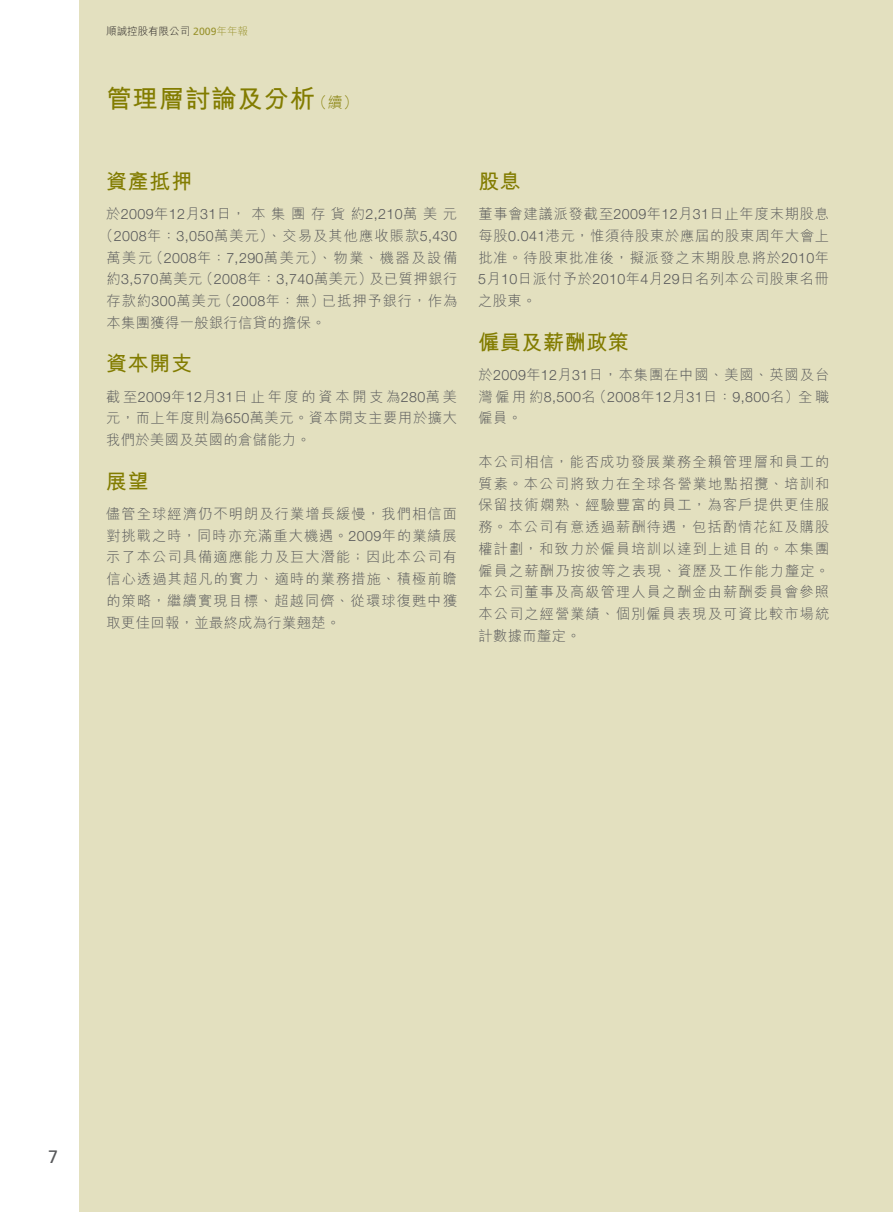
<style>
.page{position:relative;width:893px;height:1212px;background:#fff}
.page>*{position:absolute;margin:0;border:0;box-sizing:border-box;transform-origin:0 0}
.t1{font:700 25.5px "M Hei HK";letter-spacing:.03em;color:#827c00}
.t2{font:700 21px "M Hei HK";letter-spacing:.03em;color:#827c00}
.t3{font:18px "Frutiger LT Std";color:#57585a}
.t4{font:300 15px "M Hei HK";color:#827c00}
.t5{font:300 14.25px/21.8px "M Hei HK";letter-spacing:.07em;color:#57585a;text-align:justify}
.t6{font:300 14.25px/21.8px "M Hei HK";letter-spacing:.11em;color:#57585a;text-align:right}
.t7{font:300 14.25px "Helvetica Neue LT Std";letter-spacing:.03em;color:#57585a}
.t8{font:300 14.25px/21.8px "M Hei HK";letter-spacing:.03em;color:#57585a}
.t9{font:300 10.5px "M Hei HK";color:#231f20}
.s1{font-family:"Frutiger LT Std";font-weight:400;color:#9a9430}
.s2{color:#9a9430}
.s3{font-family:"Helvetica Neue LT Std"}
.s4{font-family:"M Hei HK"}
</style>
<div class="page">
<div style="left:79px;top:0;width:814px;height:1212px;background:#e3e0bf"></div>
<p class="t9" style="left:106px;top:24px;width:143px">順誠控股有限公司 <span class="s1">2009</span><span class="s2">年年報</span></p>
<h1 class="t1" style="left:106px;top:80px;width:210px">管理層討論及分析</h1>
<p class="t4" style="left:312px;top:92px;width:47px">（續(</p>
<h2 class="t2" style="left:106px;top:166px;width:87px">資產抵押</h2>
<p class="t6" style="left:99px;top:202px;width:360px">於<span class="s3">2009</span>年<span class="s3">12</span>月<span class="s3">31</span>日，本集團存貨約<span class="s3">2,210</span>萬美元（<span class="s3">2008</span>年：<span class="s3">3,050</span>萬美元）、交易及其他應收賬款<span class="s3">5,430</span>（<span class="s3">2008</span>年：<span class="s3">7,290</span>萬美元）、物業、機器及設備</p>
<p class="t5" style="left:106px;top:246px;width:47px">萬美元</p>
<p class="t7" style="left:106px;top:271px;width:97px"><span class="s4">約</span>3,570<span class="s4">萬美元</span></p>
<p class="t7" style="left:199px;top:271px;width:175px"><span class="s4">（</span>2008<span class="s4">年：</span>3,740<span class="s4">萬美元）</span></p>
<p class="t5" style="left:369px;top:268px;width:89px">及已質押銀行</p>
<p class="t8" style="left:106px;top:289px;width:221px">存款約<span class="s3">300</span>萬美元<br>本集團獲得一般銀行信貸的擔保。</p>
<h2 class="t2" style="left:106px;top:348px;width:87px">資本開支</h2>
<p class="t5" style="left:106px;top:385px;width:352px">截至<span class="s3">2009</span>年<span class="s3">12</span>月<span class="s3">31</span>日止年度的資本開支為<span class="s3">280</span>萬美元，而上年度則為<span class="s3">650</span>萬美元。資本開支主要用於擴大我們於美國及英國的倉儲能力。</p>
<h2 class="t2" style="left:106px;top:466px;width:44px">展望</h2>
<p class="t5" style="left:106px;top:502px;width:352px">儘管全球經濟仍不明朗及行業增長緩慢，我們相信面對挑戰之時，同時亦充滿重大機遇。<span class="s3">2009</span>年的業績展示了本公司具備適應能力及巨大潛能；因此本公司有信心透過其超凡的實力、適時的業務措施、積極前瞻的策略，繼續實現目標、超越同儕、從環球復甦中獲取更佳回報，並最終成為行業翹楚。</p>
<p class="t5" style="left:218px;top:289px;width:108px">（<span class="s3">2008</span>年：無）</p>
<p class="t5" style="left:322px;top:289px;width:137px">已抵押予銀行，作為</p>
<h2 class="t2" style="left:478px;top:166px;width:44px">股息</h2>
<p class="t5" style="left:478px;top:202px;width:352px">董事會建議派發截至<span class="s3">2009</span>年<span class="s3">12</span>月<span class="s3">31</span>日止年度末期股息每股<span class="s3">0.041</span>港元，惟須待股東於應屆的股東周年大會上批准。待股東批准後，擬派發之末期股息將於<span class="s3">2010</span>年月<span class="s3">5 10</span>日派付予於<span class="s3">2010</span>年 月<span class="s3">4 29</span>日名列本公司股東名冊之股東。</p>
<h2 class="t2" style="left:478px;top:327px;width:152px">僱員及薪酬政策</h2>
<p class="t5" style="left:478px;top:363px;width:352px">於<span class="s3">2009</span>年<span class="s3">12</span>月<span class="s3">31</span>日，本集團在中國、美國、英國及台</p>
<p class="t7" style="left:593px;top:388px;width:238px"><span class="s4">（</span>2008<span class="s4">年</span>12<span class="s4">月</span>31<span class="s4">日：</span>9,800<span class="s4">名）全職</span></p>
<p class="t5" style="left:478px;top:385px;width:119px">灣僱用約<span class="s3">8,500</span>名僱員。</p>
<p class="t5" style="left:478px;top:450px;width:353px">本公司相信，能否成功發展業務全賴管理層和員工的質素。本公司將致力在全球各營業地點招攬、培訓和保留技術嫻熟、經驗豐富的員工，為客戶提供更佳服務。本公司有意透過薪酬待遇，包括酌情花紅及購股權計劃，和致力於僱員培訓以達到上述目的。本集團僱員之薪酬乃按彼等之表現、資歷及工作能力釐定。本公司董事及高級管理人員之酬金由薪酬委員會參照本公司之經營業績、個別僱員表現及可資比較市場統計數據而釐定。</p>
<p class="t3" style="left:48px;top:1146px;width:12px">7</p>
</div>
